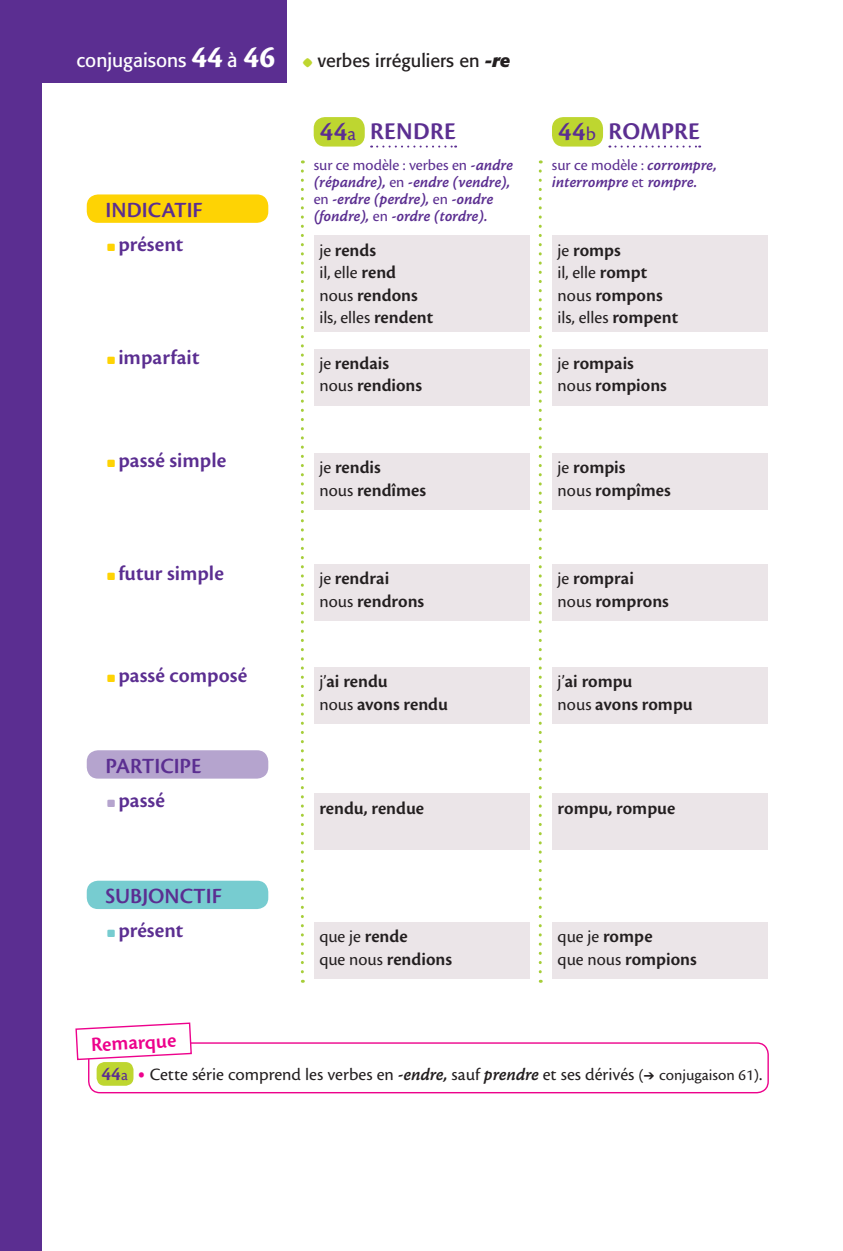
<style>
.page{position:relative;width:843px;height:1251px;background:#fff}
.page>*{position:absolute;margin:0;border:0;box-sizing:border-box;transform-origin:0 0}
.t1{font:32px "Cronos MM 700 16";color:#fff}
.t2{font:600 25px "Cronos Pro";letter-spacing:.01em;color:#5b2e91}
.t3{font:22.6px "Cronos MM 574 11";color:#5b2e91}
.t4{font:600 21.6px "Cronos Pro";color:#5b2e91}
.t5{font:21px "Cronos MM 574 10";color:#ed028c}
.t6{font:19px "Formata";color:#fff}
.t7{font:600 18.6px/22.6px "Cronos Pro";color:#231f20}
.t8{font:18px "Cronos MM 408 9";color:#231f20}
.t9{font:18px "Cronos Pro";color:#231f20}
.t10{font:18px "Formata";color:#231f20}
.t11{font:16px/17px "Cronos MM It 574 8";color:#5b2e91}
.t12{font:16px "Cronos Pro";color:#5b2e91}
.s1{font-family:"Formata";font-size:20px}
.s2{font-family:"Distro Bats";font-size:12px;color:#bed630}
.s3{font-weight:700;font-style:italic}
.s4{font-family:"Distro Bats";font-weight:400;font-size:10px;color:#fed304}
.s5{font-family:"Distro Bats";font-weight:400;font-size:10px;color:#b5a4ce}
.s6{font-family:"Distro Bats";font-weight:400;font-size:10px;color:#77ccd0}
.s7{font-size:28px}
.s8{font-weight:400;font-size:20px}
.s9{font-family:"Cronos MM It 574 8"}
.s10{font-family:"Cronos Pro"}
.s11{font-weight:400;font-size:18px}
.s12{font-weight:600;font-size:18.6px}
.s13{font-family:"Cronos Pro";font-weight:600;font-size:20px;color:#5b2e91}
.s14{font-family:"Cronos Pro";font-size:16px;color:#5b2e91}
.s15{font-family:"Cronos MM 408 15";font-size:30px;color:#ed028c}
.s16{font-family:"Cronos MM It 574 9"}
.s17{font-family:"Cronos MM 408 8";font-size:16px}
</style>
<div class="page">
<div style="left:0;top:0;width:41px;height:1251px;background:#5b2e91"></div>
<div style="left:0;top:0;width:287px;height:83px;background:#5b2e91"></div>
<svg style="left:538px;top:171px;width:3px;height:811px"></svg>
<svg style="left:301px;top:171px;width:3px;height:811px"></svg>
<div style="left:87px;top:194px;width:181px;height:29px;background:#fed304;border-radius:11px"></div>
<div style="left:87px;top:880px;width:181px;height:29px;background:#77ccd0;border-radius:11px"></div>
<div style="left:87px;top:750px;width:181px;height:28px;background:#b5a4ce;border-radius:11px"></div>
<div style="left:88px;top:1042px;width:680px;height:51px;border:1px solid #ed028c;border-radius:11px"></div>
<div style="left:97px;top:1062px;width:36px;height:23px;background:#bed630;border-radius:8px"></div>
<div style="left:552px;top:921px;width:215px;height:57px;background:#ebe5e8"></div>
<div style="left:552px;top:793px;width:215px;height:57px;background:#ebe5e8"></div>
<div style="left:552px;top:667px;width:215px;height:56px;background:#ebe5e8"></div>
<div style="left:552px;top:564px;width:215px;height:57px;background:#ebe5e8"></div>
<div style="left:552px;top:453px;width:215px;height:56px;background:#ebe5e8"></div>
<div style="left:552px;top:349px;width:215px;height:56px;background:#ebe5e8"></div>
<div style="left:552px;top:236px;width:215px;height:96px;background:#ebe5e8"></div>
<div style="left:313px;top:921px;width:216px;height:57px;background:#ebe5e8"></div>
<div style="left:313px;top:793px;width:216px;height:57px;background:#ebe5e8"></div>
<div style="left:313px;top:667px;width:216px;height:56px;background:#ebe5e8"></div>
<div style="left:313px;top:564px;width:216px;height:57px;background:#ebe5e8"></div>
<div style="left:313px;top:453px;width:216px;height:56px;background:#ebe5e8"></div>
<div style="left:313px;top:349px;width:216px;height:56px;background:#ebe5e8"></div>
<div style="left:313px;top:236px;width:216px;height:96px;background:#ebe5e8"></div>
<svg style="left:609px;top:146px;width:91px;height:2px"></svg>
<div style="left:552px;top:117px;width:51px;height:30px;background:#bed630;border-radius:11px"></div>
<svg style="left:371px;top:146px;width:85px;height:2px"></svg>
<div style="left:313px;top:117px;width:51px;height:30px;background:#bed630;border-radius:11px"></div>
<svg style="left:75px;top:1022px;width:118px;height:39px"></svg>
<h1 class="t1" style="left:191px;top:40px;width:85px">44 <span class="s1">à</span> 46</h1>
<p class="t10" style="left:302px;top:50px;width:209px"><span class="s2">[</span> verbes irréguliers en <span class="s3">-re</span></p>
<p class="t6" style="left:76px;top:49px;width:111px">conjugaisons</p>
<p class="t3" style="left:106px;top:198px;width:98px">INDICATIF</p>
<p class="t4" style="left:107px;top:232px;width:78px"><span class="s4">]</span> présent</p>
<p class="t4" style="left:107px;top:345px;width:94px"><span class="s4">]</span> imparfait</p>
<p class="t4" style="left:107px;top:448px;width:121px"><span class="s4">]</span> passé simple</p>
<p class="t4" style="left:107px;top:561px;width:119px"><span class="s4">]</span> futur simple</p>
<p class="t4" style="left:107px;top:663px;width:142px"><span class="s4">]</span> passé composé</p>
<p class="t3" style="left:106px;top:754px;width:97px">PARTICIPE</p>
<p class="t4" style="left:107px;top:787px;width:60px"><span class="s5">]</span> passé</p>
<p class="t3" style="left:106px;top:884px;width:118px">SUBJONCTIF</p>
<p class="t4" style="left:107px;top:918px;width:78px"><span class="s6">]</span> présent</p>
<p class="t5" style="left:90px;top:1034px;width:87px;rotate:-3deg">Remarque</p>
<h2 class="t2" style="left:320px;top:116px;width:138px"><span class="s7">44</span><span class="s8">a</span> RENDRE</h2>
<h2 class="t2" style="left:558px;top:116px;width:143px"><span class="s7">44</span><span class="s8">b</span> ROMPRE</h2>
<p class="t12" style="left:313px;top:156px;width:201px">sur ce modèle : verbes en <span class="s9">-andre</span></p>
<p class="t11" style="left:313px;top:174px;width:198px">(répandre), <span class="s10">en</span> -endre (vendre), <span class="s10">en</span> -erdre (perdre), <span class="s10">en</span> -ondre (fondre), <span class="s10">en</span> -ordre (tordre).</p>
<p class="t12" style="left:552px;top:156px;width:166px">sur ce modèle : <span class="s9">corrompre,</span></p>
<p class="t11" style="left:552px;top:174px;width:146px">interrompre <span class="s10">et</span> rompre.</p>
<p class="t7" style="left:319px;top:239px;width:58px"><span class="s11">je</span> rends</p>
<p class="t9" style="left:319px;top:262px;width:78px">il, elle <span class="s12">rend</span></p>
<p class="t7" style="left:319px;top:284px;width:100px"><span class="s11">nous</span> rendons</p>
<p class="t9" style="left:319px;top:307px;width:115px">ils, elles <span class="s12">rendent</span></p>
<p class="t7" style="left:557px;top:239px;width:65px"><span class="s11">je</span> romps</p>
<p class="t9" style="left:557px;top:262px;width:91px">il, elle <span class="s12">rompt</span></p>
<p class="t7" style="left:557px;top:284px;width:106px"><span class="s11">nous</span> rompons</p>
<p class="t9" style="left:557px;top:307px;width:122px">ils, elles <span class="s12">rompent</span></p>
<p class="t7" style="left:319px;top:352px;width:104px"><span class="s11">je</span> rendais <span class="s11">nous</span> rendions</p>
<p class="t7" style="left:557px;top:352px;width:111px"><span class="s11">je</span> rompais <span class="s11">nous</span> rompions</p>
<p class="t7" style="left:319px;top:456px;width:108px"><span class="s11">je</span> rendis<br><span class="s11">nous</span> rendîmes</p>
<p class="t7" style="left:557px;top:456px;width:115px"><span class="s11">je</span> rompis<br><span class="s11">nous</span> rompîmes</p>
<p class="t7" style="left:319px;top:567px;width:106px"><span class="s11">je</span> rendrai <span class="s11">nous</span> rendrons</p>
<p class="t7" style="left:557px;top:567px;width:113px"><span class="s11">je</span> romprai <span class="s11">nous</span> romprons</p>
<p class="t7" style="left:319px;top:670px;width:130px"><span class="s11">j’</span>ai rendu<br><span class="s11">nous</span> avons rendu</p>
<p class="t7" style="left:557px;top:670px;width:137px"><span class="s11">j’</span>ai rompu<br><span class="s11">nous</span> avons rompu</p>
<p class="t7" style="left:319px;top:796px;width:106px">rendu, rendue</p>
<p class="t7" style="left:557px;top:796px;width:119px">rompu, rompue</p>
<p class="t9" style="left:319px;top:926px;width:90px">que je <span class="s12">rende</span></p>
<p class="t7" style="left:319px;top:947px;width:134px"><span class="s11">que nous</span> rendions</p>
<p class="t9" style="left:557px;top:926px;width:96px">que je <span class="s12">rompe</span></p>
<p class="t7" style="left:557px;top:947px;width:141px"><span class="s11">que nous</span> rompions</p>
<p class="t8" style="left:101px;top:1064px;width:662px"><span class="s13">44</span><span class="s14">a</span> <span class="s15">•</span> Cette série comprend les verbes en <span class="s16">-endre,</span> sauf <span class="s16">prendre</span> et ses dérivés <span class="s17">(</span>➔ <span class="s17">conjugaison 61)</span>.</p>
</div>
